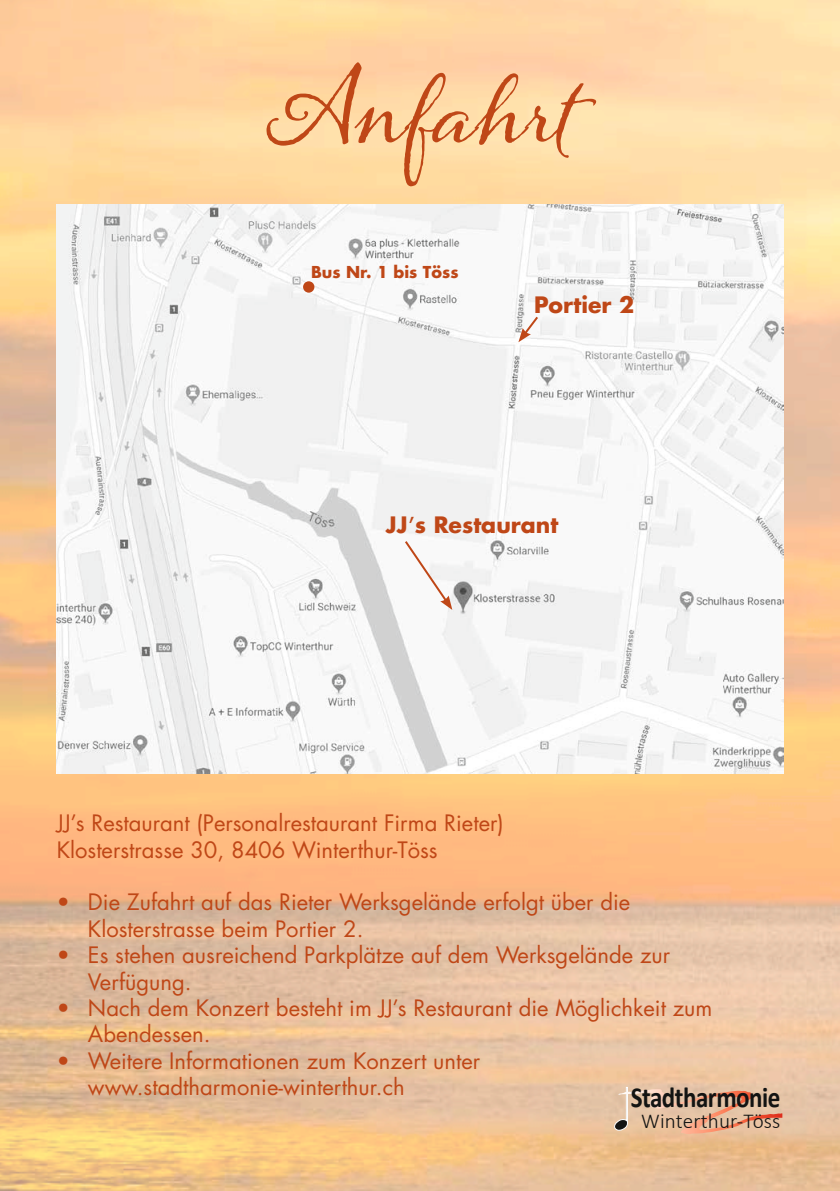
<style>
.page{position:relative;width:840px;height:1191px;background:#fff}
.page>*{position:absolute;margin:0;border:0;box-sizing:border-box;transform-origin:0 0}
.t1{font:96px "Alana";letter-spacing:-.03em;color:#bf4717}
.t2{font:700 29.2px "Calibri";letter-spacing:-.02em;color:#131413;scale:.86 1}
.t3{font:22px/26.4px "Futura";color:#bf4717}
.t4{font:700 22px "Futura";color:#bf4717}
.t5{font:300 21.2px "Calibri";letter-spacing:.005em;color:#131413}
.t6{font:700 16px "Futura";color:#bf4717}
.s1{font-family:"Helvetica Neue";font-weight:400}
</style>
<div class="page">
<svg style="left:57px;top:814px;width:725px;height:320px;background:#edbe96"></svg>
<svg style="left:614px;top:1087px;width:167px;height:47px;background:#e7ba9d"></svg>
<img style="left:57px;top:204px;width:725px;height:569px">
<div style="left:533px;top:296px;width:123px;height:23px;background:#fff"></div>
<div style="left:311px;top:265px;width:179px;height:24px;background:#fff"></div>
<div style="left:386px;top:511px;width:182px;height:30px;background:#f3f3f3"></div>
<svg style="left:518px;top:314px;width:21px;height:28px"></svg>
<svg style="left:403px;top:541px;width:49px;height:69px"></svg>
<div style="left:303px;top:281px;width:11px;height:12px;background:#bf4717;border-radius:50%"></div>
<h1 class="t1" style="left:267px;top:53px;width:307px">Anfahrt</h1>
<p class="t6" style="left:311px;top:261px;width:149px">Bus Nr. 1 bis Töss</p>
<p class="t4" style="left:533px;top:290px;width:102px">Portier 2</p>
<p class="t4" style="left:386px;top:509px;width:174px">JJ<span class="s1">′</span>s Restaurant</p>
<p class="t3" style="left:57px;top:809px;width:448px">JJ’s Restaurant (Personalrestaurant Firma Rieter)<br>Klosterstrasse 30, 8406 Winterthur-Töss</p>
<p class="t3" style="left:88px;top:888px;width:543px;text-indent:-31px">• Die Zufahrt auf das Rieter Werksgelände erfolgt über die<br>Klosterstrasse beim Portier 2.</p>
<p class="t3" style="left:88px;top:941px;width:583px;text-indent:-31px">• Es stehen ausreichend Parkplätze auf dem Werksgelände zur<br>Verfügung.</p>
<p class="t3" style="left:88px;top:994px;width:625px;text-indent:-31px">• Nach dem Konzert besteht im JJ’s Restaurant die Möglichkeit zum<br>Abendessen.</p>
<p class="t3" style="left:88px;top:1047px;width:393px;text-indent:-31px">• Weitere Informationen zum Konzert unter www.stadtharmonie-winterthur.ch</p>
<h2 class="t2" style="left:630px;top:1079px;width:175px">Stadtharmonie</h2>
<p class="t5" style="left:641px;top:1108px;width:140px">Winterthur-Töss</p>
</div>
